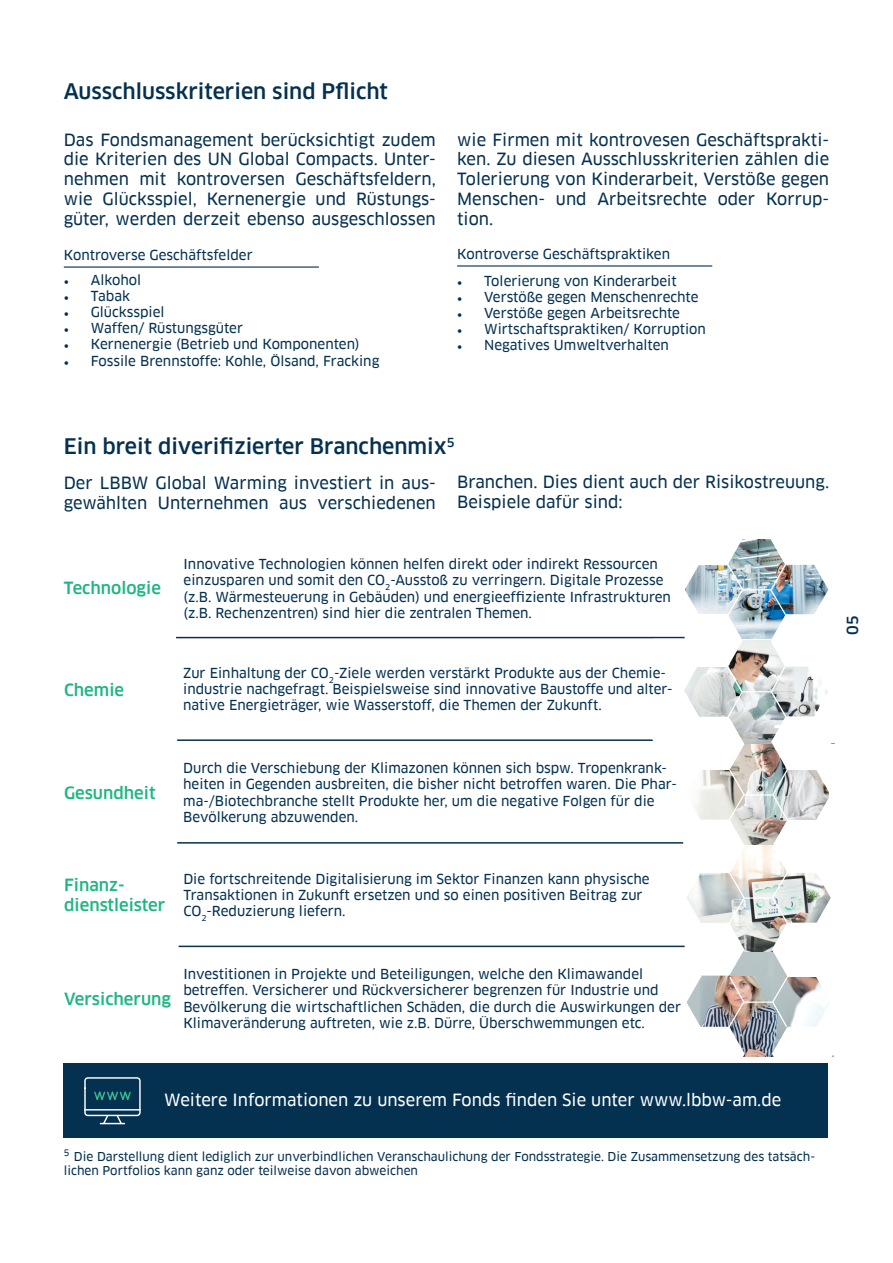
<style>
.page{position:relative;width:893px;height:1263px;background:#fff}
.page>*{position:absolute;margin:0;border:0;box-sizing:border-box;transform-origin:0 0}
.t1{font:500 21px "Clanfor LBBW";color:#053150}
.t2{font:16.5px/19.8px "Clanfor LBBW News";color:#053150;text-align:justify}
.t3{font:16.5px "Clanfor LBBW News";color:#fff}
.t4{font:500 16.5px/19.8px "Clanfor LBBW";color:#1eb684}
.t5{font:500 15px "Clanfor LBBW";color:#053150}
.t6{font:13.5px/16.2px "Clanfor LBBW News";color:#053150}
.t7{font:12px/14.4px "Clanfor LBBW News";color:#053150}
.s1{font-family:"Minion Pro"}
</style>
<div class="page">
<hr style="left:64px;top:266px;width:255px;height:2px;background:#053150">
<hr style="left:457px;top:265px;width:255px;height:2px;background:#053150">
<img style="left:746px;top:539px;width:23px;height:100px">
<hr style="left:741px;top:589px;width:31px;height:1px;background:#fff">
<img style="left:746px;top:640px;width:23px;height:104px">
<hr style="left:742px;top:691px;width:30px;height:1px;background:#fff">
<img style="left:746px;top:744px;width:23px;height:101px">
<hr style="left:744px;top:794px;width:30px;height:2px;background:#fff">
<img style="left:746px;top:975px;width:23px;height:82px">
<img style="left:746px;top:845px;width:23px;height:107px">
<hr style="left:743px;top:1001px;width:30px;height:2px;background:#fff">
<hr style="left:744px;top:897px;width:29px;height:2px;background:#fff">
<img style="left:769px;top:539px;width:66px;height:518px">
<hr style="left:176px;top:637px;width:509px;height:1px;background:#053150">
<hr style="left:177px;top:739px;width:508px;height:2px;background:#053150">
<hr style="left:179px;top:946px;width:506px;height:1px;background:#053150">
<svg style="left:637px;top:539px;width:109px;height:518px"></svg>
<hr style="left:177px;top:842px;width:506px;height:1px;background:#053150">
<div style="left:64px;top:1063px;width:764px;height:75px;background:#053150"></div>
<svg style="left:94px;top:1091px;width:37px;height:9px"></svg>
<div style="left:84px;top:1077px;width:57px;height:39px;border:1px solid #fff;border-radius:3px"></div>
<svg style="left:98px;top:1114px;width:28px;height:11px"></svg>
<hr style="left:85px;top:1109px;width:55px;height:1px;background:#fff">
<h1 class="t1" style="left:64px;top:79px;width:326px">Ausschlusskriterien sind Pflicht</h1>
<p class="t2" style="left:64px;top:130px;width:374px">Das Fondsmanagement berücksichtigt zudem die Kriterien des UN Global Compacts. Unter&shy;nehmen mit kontroversen Geschäftsfeldern, wie Glücksspiel, Kernenergie und Rüstungs&shy;güter, werden derzeit ebenso ausgeschlossen</p>
<p class="t2" style="left:457px;top:130px;width:374px">wie Firmen mit kontrovesen Geschäftsprakti&shy;ken. Zu diesen Ausschlusskriterien zählen die Tolerierung von Kinderarbeit, Verstöße gegen Menschen- und Arbeitsrechte oder Korrup&shy;tion.</p>
<p class="t6" style="left:64px;top:247px;width:190px">Kontroverse Geschäftsfelder</p>
<p class="t6" style="left:457px;top:246px;width:215px">Kontroverse Geschäftspraktiken</p>
<p class="t6" style="left:64px;top:272px;width:79px"><span class="s1">•</span> Alkohol</p>
<p class="t6" style="left:64px;top:288px;width:68px"><span class="s1">•</span> Tabak</p>
<p class="t6" style="left:64px;top:304px;width:102px"><span class="s1">•</span> Glücksspiel</p>
<p class="t6" style="left:64px;top:320px;width:181px"><span class="s1">•</span> Waffen/ Rüstungsgüter</p>
<p class="t6" style="left:64px;top:336px;width:297px"><span class="s1">•</span> Kernenergie (Betrieb und Komponenten)</p>
<p class="t6" style="left:64px;top:353px;width:317px"><span class="s1">•</span> Fossile Brennstoffe: Kohle, Ölsand, Fracking</p>
<p class="t6" style="left:457px;top:273px;width:221px"><span class="s1">•</span> Tolerierung von Kinderarbeit</p>
<p class="t6" style="left:457px;top:289px;width:243px"><span class="s1">•</span> Verstöße gegen Menschenrechte</p>
<p class="t6" style="left:457px;top:305px;width:224px"><span class="s1">•</span> Verstöße gegen Arbeitsrechte</p>
<p class="t6" style="left:457px;top:321px;width:250px"><span class="s1">•</span> Wirtschaftspraktiken/ Korruption</p>
<p class="t6" style="left:457px;top:337px;width:213px"><span class="s1">•</span> Negatives Umweltverhalten</p>
<h1 class="t1" style="left:64px;top:434px;width:392px">Ein breit diverifizierter Branchenmix<sup>5</sup></h1>
<p class="t2" style="left:64px;top:473px;width:374px">Der LBBW Global Warming investiert in aus&shy;gewählten Unternehmen aus verschiedenen</p>
<p class="t2" style="left:457px;top:472px;width:374px">Branchen. Dies dient auch der Risikostreuung.<br>Beispiele dafür sind:</p>
<p class="t4" style="left:64px;top:578px;width:99px">Technologie</p>
<p class="t4" style="left:64px;top:680px;width:62px">Chemie</p>
<p class="t6" style="left:184px;top:556px;width:489px">Innovative Technologien können helfen direkt oder indirekt Ressourcen einzusparen und somit den CO<sub>2</sub>-Ausstoß zu verringern. Digitale Prozesse (z.B. Wärmesteuerung in Gebäuden) und energieeffiziente Infrastrukturen (z.B. Rechenzentren) sind hier die zentralen Themen.</p>
<p class="t6" style="left:183px;top:665px;width:491px">Zur Einhaltung der CO<sub>2</sub>-Ziele werden verstärkt Produkte aus der Chemie&shy;industrie nachgefragt. Beispielsweise sind innovative Baustoffe und alter&shy;native Energieträger, wie Wasserstoff, die Themen der Zukunft.</p>
<p class="t5" style="left:844px;top:635px;width:21px;rotate:-90deg">05</p>
<p class="t4" style="left:64px;top:783px;width:93px">Gesundheit</p>
<p class="t6" style="left:183px;top:760px;width:495px">Durch die Verschiebung der Klimazonen können sich bspw. Tropenkrank&shy;heiten in Gegenden ausbreiten, die bisher nicht betroffen waren. Die Phar&shy;ma-/Biotechbranche stellt Produkte her, um die negative Folgen für die Bevölkerung abzuwenden.</p>
<p class="t4" style="left:64px;top:875px;width:103px">Finanz&shy;dienstleister</p>
<p class="t6" style="left:183px;top:871px;width:468px">Die fortschreitende Digitalisierung im Sektor Finanzen kann physische<br>Transaktionen in Zukunft ersetzen und so einen positiven Beitrag zur<br>CO<sub>2</sub>-Reduzierung liefern.</p>
<p class="t4" style="left:64px;top:989px;width:108px">Versicherung</p>
<p class="t6" style="left:183px;top:966px;width:499px">Investitionen in Projekte und Beteiligungen, welche den Klimawandel betreffen. Versicherer und Rückversicherer begrenzen für Industrie und Bevölkerung die wirtschaftlichen Schäden, die durch die Auswirkungen der Klimaveränderung auftreten, wie z.B. Dürre, Überschwemmungen etc.</p>
<p class="t3" style="left:164px;top:1090px;width:619px">Weitere Informationen zu unserem Fonds finden Sie unter www.lbbw-am.de</p>
<p class="t7" style="left:64px;top:1149px;width:753px"><sup>5</sup> Die Darstellung dient lediglich zur unverbindlichen Veranschaulichung der Fondsstrategie. Die Zusammensetzung des tatsäch&shy;lichen Portfolios kann ganz oder teilweise davon abweichen</p>
</div>
